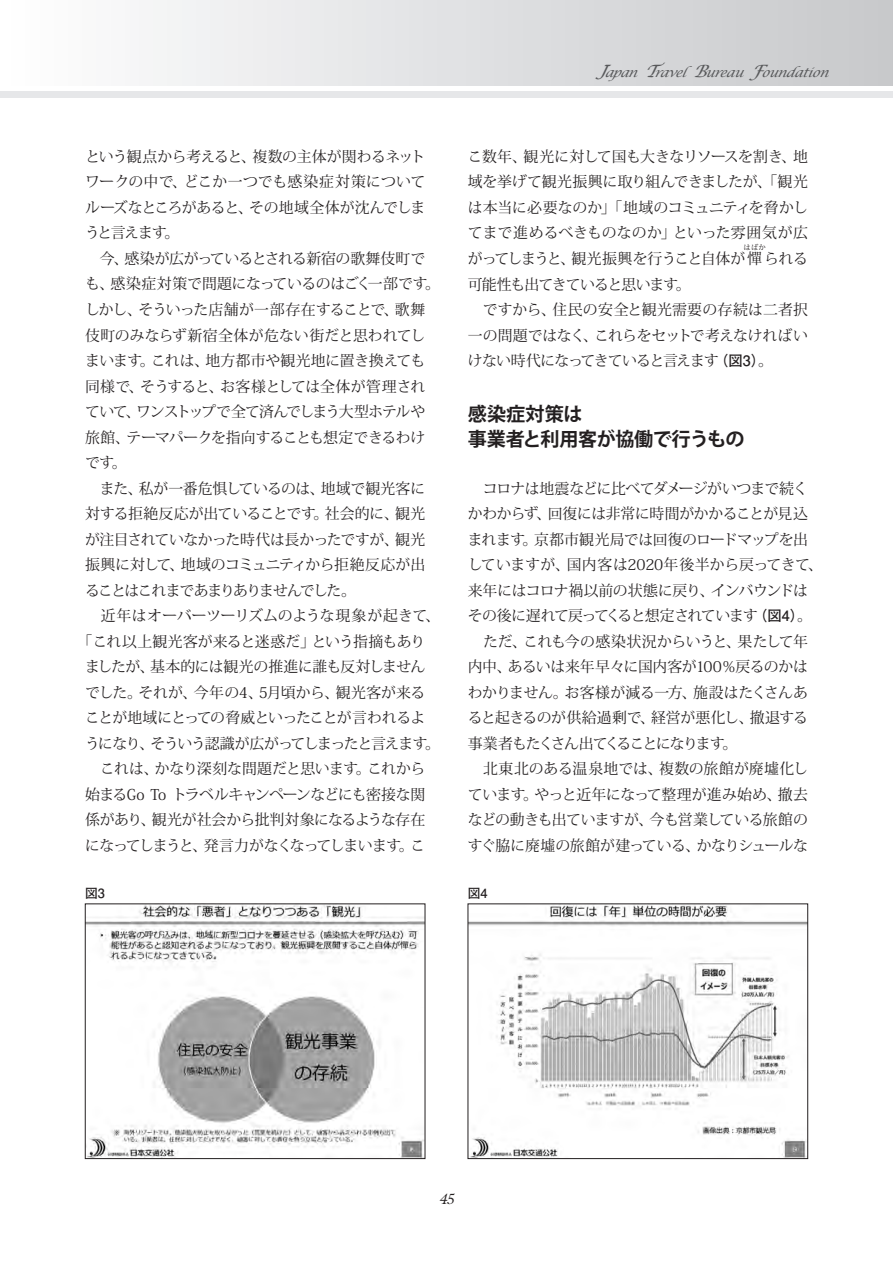
<style>
.page{position:relative;width:893px;height:1263px;background:#fff}
.page>*{position:absolute;margin:0;border:0;box-sizing:border-box;transform-origin:0 0}
.t1{font:700 19.2px/25.5px "Koz Go Pro";letter-spacing:-.025em;color:#231f20}
.t2{font:14.85px/25.5px "Koz Min Pro";letter-spacing:-.03em;color:#231f20}
.t3{font:14.85px "Koz Min Pro";letter-spacing:-.01em;color:#231f20}
.t4{font:14.85px "Koz Min Pro";letter-spacing:.01em;color:#231f20}
.t5{font:14.85px "Koz Min Pro";letter-spacing:-.08em;color:#231f20}
.t6{font:14.85px "Koz Min Pro";letter-spacing:-.075em;color:#231f20}
.t7{font:14.85px "Koz Min Pro";letter-spacing:-.07em;color:#231f20}
.t8{font:14.85px "Koz Min Pro";letter-spacing:.005em;color:#231f20}
.t9{font:14.85px "Koz Min Pro";letter-spacing:-.1em;color:#231f20}
.t10{font:italic 14.85px "Galliard";color:#231f20}
.t11{font:italic 12.75px "Lucida Calligraphy";color:#57585a}
.t12{font:700 12.75px "Futo Go B101 Pro";color:#231f20}
.t13{font:7.5px "Koz Min Pro";color:#231f20}
.s1{font-size:16.95px}
.s2{font-family:"Futo Go B101 Pro";font-weight:700;font-size:14.4px}
</style>
<div class="page">
<div style="left:0;top:0;width:893px;height:85px;background:linear-gradient(to right,#fefeff,#c7c8ca)"></div>
<div style="left:0;top:91px;width:893px;height:7px;background:#e6e7e9"></div>
<img style="left:87px;top:906px;width:336px;height:251px">
<div style="left:85px;top:904px;width:340px;height:255px;border:1px solid #231f20"></div>
<img style="left:470px;top:906px;width:336px;height:251px">
<div style="left:468px;top:904px;width:340px;height:255px;border:1px solid #231f20"></div>
<p class="t2" style="left:85px;top:143px;width:342px">という観点から考えると、複数の主体が関わるネット</p>
<p class="t4" style="left:85px;top:171px;width:342px">ワークの中で、どこか一つでも感染症対策について</p>
<p class="t2" style="left:85px;top:194px;width:342px">ルーズなところがあると、その地域全体が沈んでしま</p>
<p class="t2" style="left:85px;top:220px;width:96px">うと言えます。</p>
<p class="t2" style="left:85px;top:245px;width:342px">　今、感染が広がっているとされる新宿の歌舞伎町で</p>
<p class="t3" style="left:85px;top:273px;width:357px">も、感染症対策で問題になっているのはごく一部です。</p>
<p class="t2" style="left:85px;top:296px;width:342px">しかし、そういった店舗が一部存在することで、歌舞</p>
<p class="t4" style="left:85px;top:325px;width:342px">伎町のみならず新宿全体が危ない街だと思われてし</p>
<p class="t2" style="left:85px;top:347px;width:342px">まいます。これは、地方都市や観光地に置き換えても</p>
<p class="t3" style="left:85px;top:376px;width:342px">同様で、そうすると、お客様としては全体が管理され</p>
<p class="t6" style="left:85px;top:401px;width:342px">ていて、ワンストップで全て済んでしまう大型ホテルや</p>
<p class="t2" style="left:85px;top:424px;width:342px">旅館、テーマパークを指向することも想定できるわけ</p>
<p class="t2" style="left:85px;top:449px;width:43px">です。</p>
<p class="t3" style="left:85px;top:478px;width:342px">　また、私が一番危惧しているのは、地域で観光客に</p>
<p class="t2" style="left:85px;top:500px;width:342px">対する拒絶反応が出ていることです。社会的に、観光</p>
<p class="t2" style="left:85px;top:526px;width:342px">が注目されていなかった時代は長かったですが、観光</p>
<p class="t2" style="left:85px;top:551px;width:342px">振興に対して、地域のコミュニティから拒絶反応が出</p>
<p class="t9" style="left:85px;top:580px;width:273px">ることはこれまであまりありませんでした。</p>
<p class="t8" style="left:85px;top:605px;width:357px">　近年はオーバーツーリズムのような現象が起きて、</p>
<p class="t2" style="left:78px;top:628px;width:349px">「これ以上観光客が来ると迷惑だ」という指摘もあり</p>
<p class="t2" style="left:85px;top:653px;width:342px">ましたが、基本的には観光の推進に誰も反対しません</p>
<p class="t2" style="left:85px;top:679px;width:342px">でした。それが、今年の4、5月頃から、観光客が来る</p>
<p class="t2" style="left:85px;top:704px;width:342px">ことが地域にとっての脅威といったことが言われるよ</p>
<p class="t5" style="left:85px;top:733px;width:357px">うになり、そういう認識が広がってしまったと言えます。</p>
<p class="t2" style="left:85px;top:755px;width:342px">　これは、かなり深刻な問題だと思います。これから</p>
<p class="t2" style="left:85px;top:781px;width:342px">始まるGo To トラベルキャンペーンなどにも密接な関</p>
<p class="t2" style="left:85px;top:806px;width:342px">係があり、観光が社会から批判対象になるような存在</p>
<p class="t7" style="left:85px;top:835px;width:342px">になってしまうと、発言力がなくなってしまいます。こ</p>
<p class="t11" style="left:597px;top:65px;width:237px"><span class="s1">J</span>apan <span class="s1">T</span>ravel<span class="s1">B</span>ureau <span class="s1">F</span>oundation</p>
<p class="t2" style="left:468px;top:143px;width:342px;text-align:justify">こ数年、観光に対して国も大きなリソースを割き、地域を挙げて観光振興に取り組んできましたが、「観光は本当に必要なのか」「地域のコミュニティを脅かしてまで進めるべきものなのか」といった雰囲気が広がってしまうと、観光振興を行うこと自体が憚られる</p>
<p class="t13" style="left:743px;top:242px;width:24px">はばか</p>
<p class="t2" style="left:468px;top:271px;width:342px">可能性も出てきていると思います。<br>　ですから、住民の安全と観光需要の存続は二者択一の問題ではなく、これらをセットで考えなければいけない時代になってきていると言えます<span class="s2">（図3）</span>。</p>
<p class="t1" style="left:468px;top:402px;width:278px">感染症対策は<br>事業者と利用客が協働で行うもの</p>
<p class="t2" style="left:468px;top:475px;width:357px">　コロナは地震などに比べてダメージがいつまで続くかわからず、回復には非常に時間がかかることが見込まれます。京都市観光局では回復のロードマップを出していますが、国内客は2020年後半から戻ってきて、来年にはコロナ禍以前の状態に戻り、インバウンドはその後に遅れて戻ってくると想定されています<span class="s2">（図4）</span>。　ただ、これも今の感染状況からいうと、果たして年内中、あるいは来年早々に国内客が100％戻るのかはわかりません。お客様が減る一方、施設はたくさんあると起きるのが供給過剰で、経営が悪化し、撤退する事業者もたくさん出てくることになります。<br>　北東北のある温泉地では、複数の旅館が廃墟化しています。やっと近年になって整理が進み始め、撤去などの動きも出ていますが、今も営業している旅館のすぐ脇に廃墟の旅館が建っている、かなりシュールな</p>
<p class="t12" style="left:85px;top:883px;width:21px">図3</p>
<p class="t12" style="left:468px;top:883px;width:21px">図4</p>
<p class="t10" style="left:439px;top:1190px;width:17px">45</p>
</div>
